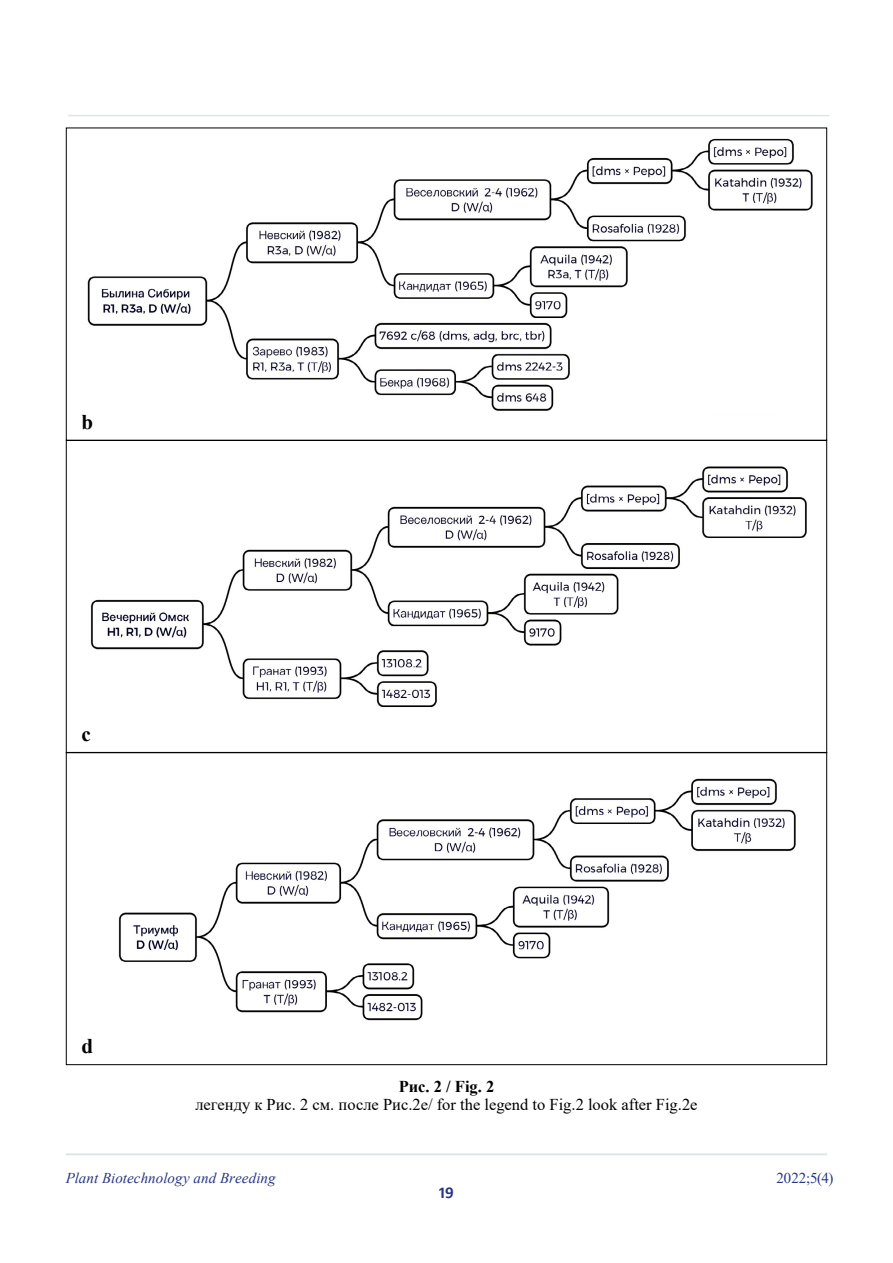
<style>
.page{position:relative;width:893px;height:1263px;background:#fff}
.page>*{position:absolute;margin:0;border:0;box-sizing:border-box;transform-origin:0 0}
.t1{font:700 21px "Times New Roman";color:#000}
.t2{font:16.5px "Times New Roman";color:#000}
.t3{font:700 16.5px "Times New Roman";color:#000}
.t4{font:700 16.5px "Calibri";color:#283583}
.t5{font:italic 15px "Times New Roman";letter-spacing:.005em;color:#283583}
.t6{font:15px "Times New Roman";color:#283583}
</style>
<div class="page">
<img style="left:87px;top:138px;width:726px;height:273px">
<img style="left:90px;top:466px;width:717px;height:241px">
<img style="left:118px;top:779px;width:678px;height:242px">
<hr style="left:68px;top:115px;width:761px;height:1px;background:#dbe4ef">
<hr style="left:66px;top:1154px;width:761px;height:1px;background:#dbe4ef">
<p class="t1" style="left:82px;top:406px;width:13px">b</p>
<p class="t1" style="left:82px;top:719px;width:11px">c</p>
<p class="t1" style="left:82px;top:1031px;width:13px">d</p>
<p class="t3" style="left:399px;top:1075px;width:97px">Рис. 2 / Fig. 2</p>
<p class="t2" style="left:195px;top:1093px;width:504px">легенду к Рис. 2 см. после Рис.2e/ for the legend to Fig.2 look after Fig.2e</p>
<p class="t5" style="left:66px;top:1168px;width:211px">Plant Biotechnology and Breeding</p>
<p class="t6" style="left:776px;top:1168px;width:59px">2022;5(4)</p>
<p class="t4" style="left:439px;top:1180px;width:16px">19</p>
</div>
